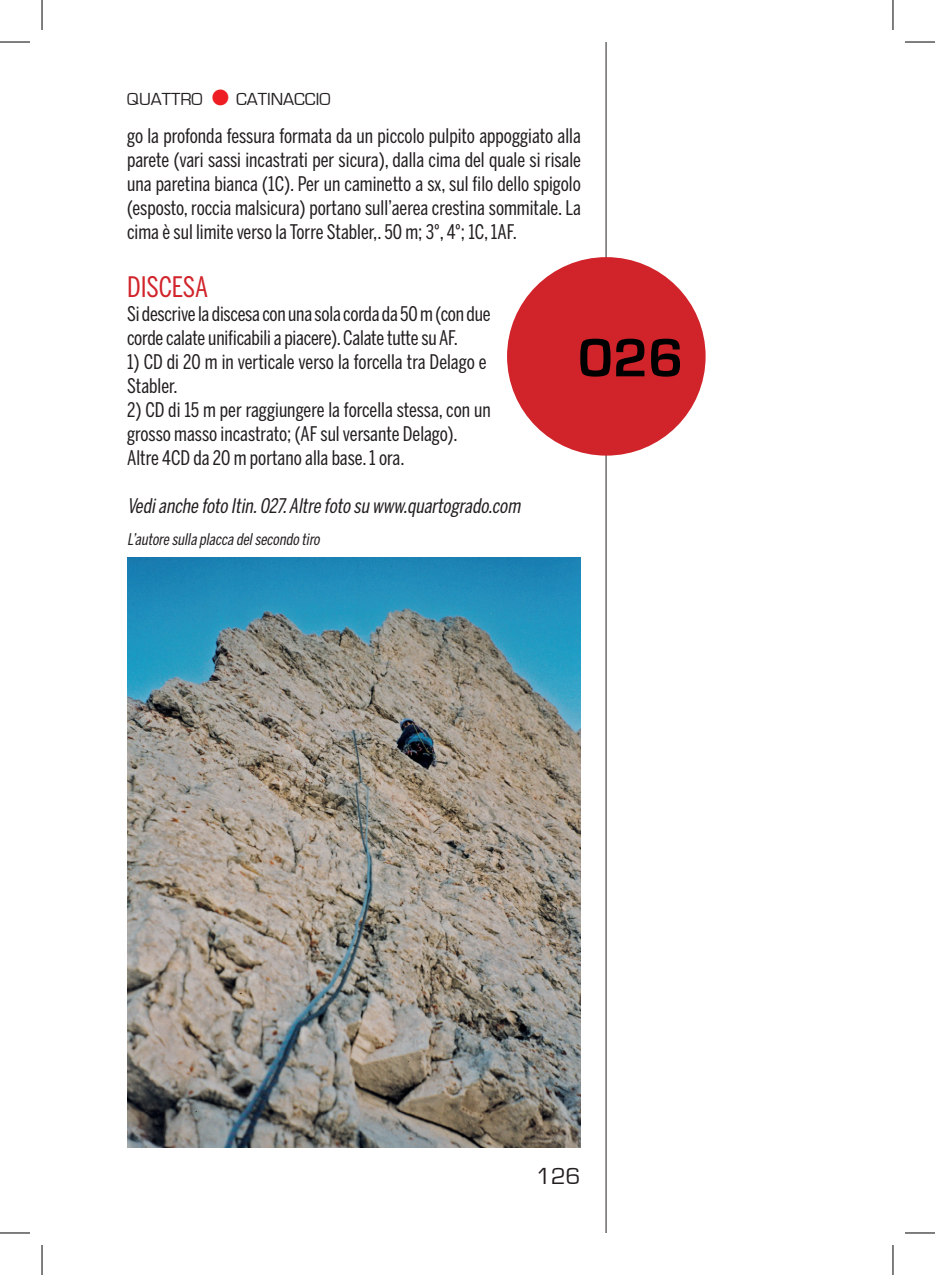
<style>
.page{position:relative;width:935px;height:1275px;background:#fff}
.page>*{position:absolute;margin:0;border:0;box-sizing:border-box;transform-origin:0 0}
.t1{font:700 56px "Eurostile";color:#000}
.t2{font:28px "Benton Sans Comp";letter-spacing:-.005em;color:#d1232a}
.t3{font:24px "Eurostile";color:#231f20}
.t4{font:20px/24px "Benton Sans Comp";letter-spacing:-.005em;color:#231f20}
.t5{font:italic 20px "Benton Sans Comp";color:#231f20}
.t6{font:18px "Eurostile";color:#231f20}
.t7{font:italic 16px "Benton Sans Comp";color:#231f20}
.s1{color:#ee1d23}
</style>
<div class="page">
<hr style="left:605px;top:42px;width:1px;height:1191px;background:#231f20">
<div style="left:507px;top:257px;width:198px;height:198px;background:#d1232a;border-radius:50%"></div>
<img style="left:127px;top:557px;width:454px;height:591px">
<hr style="left:0;top:42px;width:30px;height:1px;background:#000">
<hr style="left:904px;top:42px;width:30px;height:1px;background:#000">
<hr style="left:0;top:1232px;width:30px;height:1px;background:#000">
<hr style="left:904px;top:1232px;width:30px;height:1px;background:#000">
<hr style="left:42px;top:0;width:1px;height:30px;background:#000">
<hr style="left:42px;top:1245px;width:1px;height:30px;background:#000">
<hr style="left:892px;top:0;width:1px;height:30px;background:#000">
<hr style="left:892px;top:1245px;width:1px;height:30px;background:#000">
<p class="t6" style="left:127px;top:89px;width:205px">QUATTRO <span class="s1">●</span> CATINACCIO</p>
<p class="t4" style="left:127px;top:124px;width:455px;text-align:justify">go la profonda fessura formata da un piccolo pulpito appoggiato alla parete (vari sassi incastrati per sicura), dalla cima del quale si risale una paretina bianca (1C). Per un caminetto a sx, sul filo dello spigolo (esposto, roccia malsicura) portano sull’aerea crestina sommitale. La cima è sul limite verso la Torre Stabler,. 50 m; 3°, 4°; 1C, 1AF.</p>
<h2 class="t2" style="left:127px;top:270px;width:82px">DISCESA</h2>
<p class="t4" style="left:127px;top:301px;width:365px">Si descrive la discesa con una sola corda da 50 m (con due corde calate unificabili a piacere). Calate tutte su AF.</p>
<p class="t4" style="left:127px;top:349px;width:361px">1) CD di 20 m in verticale verso la forcella tra Delago e<br>Stabler.</p>
<p class="t4" style="left:127px;top:397px;width:365px">2) CD di 15 m per raggiungere la forcella stessa, con un grosso masso incastrato; (AF sul versante Delago).<br>Altre 4CD da 20 m portano alla base. 1 ora.</p>
<p class="t5" style="left:127px;top:494px;width:398px">Vedianche foto Itin.027.Altre foto su www.quartogrado.com</p>
<h1 class="t1" style="left:577px;top:327px;width:107px">026</h1>
<p class="t7" style="left:127px;top:530px;width:197px">L’autore sulla placca delsecondo tiro</p>
<p class="t3" style="left:536px;top:1162px;width:46px">126</p>
</div>
